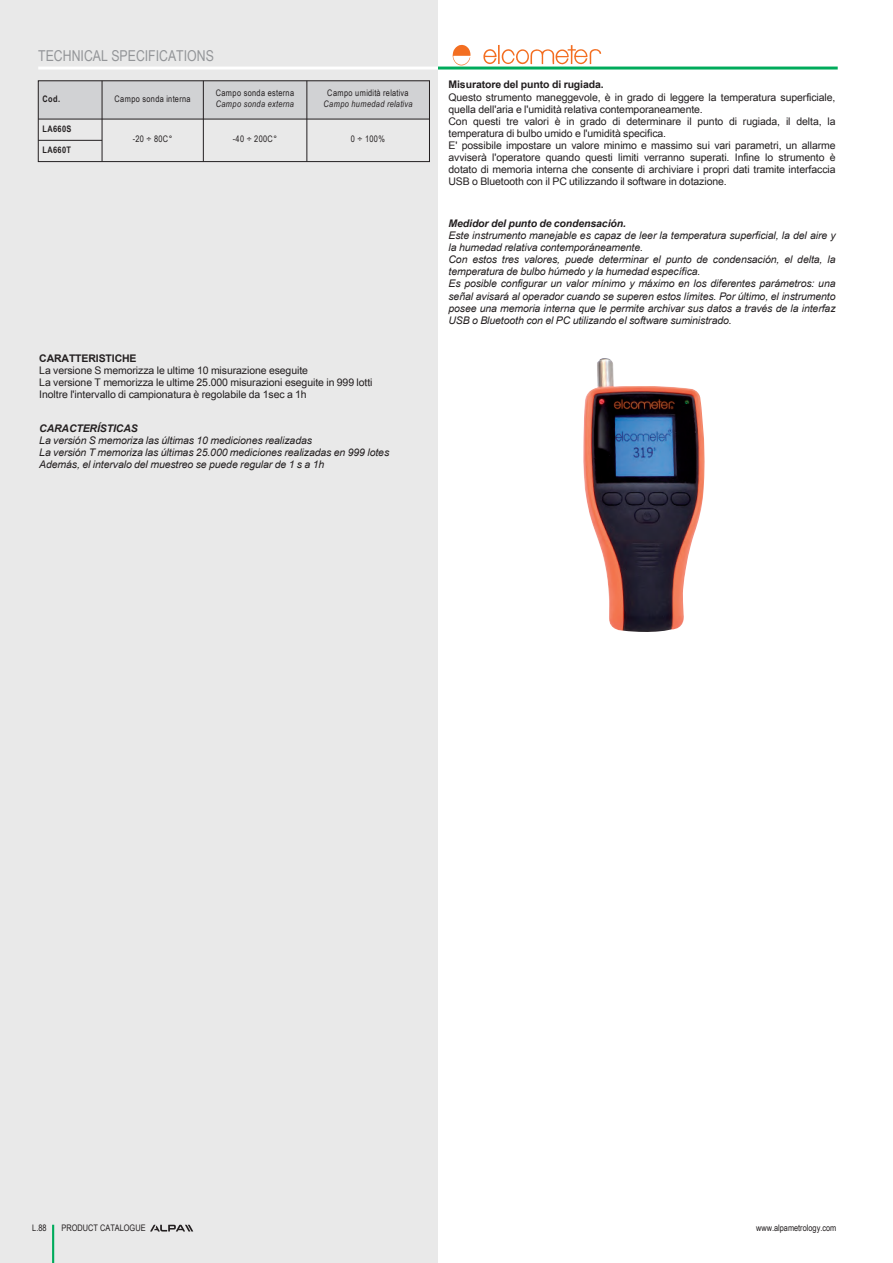
<style>
.page{position:relative;width:893px;height:1263px;background:#fff}
.page>*{position:absolute;margin:0;border:0;box-sizing:border-box;transform-origin:0 0}
.t1{font:15px "Arial Link Narrow";color:#939598}
.t2{font:10.5px/12.1px "Arial Link";letter-spacing:-.01em;color:#231f20}
.t3{font:italic 10.5px/12.1px "Arial Link";letter-spacing:-.01em;color:#231f20}
.t4{font:italic 700 10.5px "Arial Link";letter-spacing:-.01em;color:#231f20}
.t5{font:700 10.5px "Arial Link";letter-spacing:-.01em;color:#231f20}
.t6{font:9px "Arial Link Narrow";letter-spacing:.025em;color:#231f20}
.t7{font:9px "Arial Link Narrow";color:#231f20}
.t8{font:italic 9px "Arial Link Narrow";letter-spacing:.04em;color:#231f20}
.t9{font:700 9px "Arial Link Narrow";letter-spacing:.04em;color:#231f20}
</style>
<div class="page">
<div style="left:0;top:0;width:438px;height:1263px;background:#e9e9e9"></div>
<svg style="left:150px;top:1225px;width:43px;height:6px"></svg>
<hr style="left:52px;top:1225px;width:2px;height:38px;background:#00ab5b">
<hr style="left:438px;top:67px;width:400px;height:3px;background:#00ab5b">
<svg style="left:453px;top:45px;width:148px;height:20px"></svg>
<hr style="left:38px;top:67px;width:400px;height:3px;background:#fff">
<div style="left:38px;top:81px;width:64px;height:38px;background:#d1d2d4"></div>
<div style="left:102px;top:81px;width:101px;height:38px;background:#d1d2d4"></div>
<div style="left:203px;top:81px;width:104px;height:38px;background:#d1d2d4"></div>
<div style="left:307px;top:81px;width:122px;height:38px;background:#d1d2d4"></div>
<hr style="left:38px;top:119px;width:391px;height:1px;background:#231f20">
<hr style="left:38px;top:140px;width:64px;height:1px;background:#231f20">
<hr style="left:102px;top:81px;width:1px;height:81px;background:#231f20">
<hr style="left:203px;top:81px;width:1px;height:81px;background:#231f20">
<hr style="left:307px;top:81px;width:1px;height:81px;background:#231f20">
<div style="left:38px;top:81px;width:392px;height:81px;border:1px solid #231f20"></div>
<img style="left:583px;top:358px;width:122px;height:274px">
<h1 class="t1" style="left:38px;top:47px;width:177px">TECHNICAL SPECIFICATIONS</h1>
<p class="t9" style="left:43px;top:93px;width:19px">Cod.</p>
<p class="t6" style="left:114px;top:93px;width:78px">Campo sonda interna</p>
<p class="t6" style="left:216px;top:88px;width:80px">Campo sonda esterna</p>
<p class="t8" style="left:216px;top:99px;width:80px">Campo sonda externa</p>
<p class="t9" style="left:43px;top:123px;width:30px">LA660S</p>
<p class="t6" style="left:327px;top:88px;width:83px">Campo umidità relativa</p>
<p class="t8" style="left:323px;top:99px;width:90px">Campo humedad relativa</p>
<p class="t9" style="left:43px;top:144px;width:30px">LA660T</p>
<p class="t6" style="left:133px;top:134px;width:41px">-20 ÷ 80C°</p>
<p class="t6" style="left:233px;top:134px;width:46px">-40 ÷ 200C°</p>
<p class="t6" style="left:351px;top:134px;width:36px">0 ÷ 100%</p>
<p class="t5" style="left:39px;top:353px;width:99px">CARATTERISTICHE</p>
<p class="t2" style="left:39px;top:365px;width:335px">La versione S memorizza le ultime 10 misurazione eseguite<br>La versione T memorizza le ultime 25.000 misurazioni eseguite in 999 lotti<br>Inoltre l'intervallo di campionatura è regolabile da 1sec a 1h</p>
<p class="t4" style="left:39px;top:423px;width:100px">CARACTERÍSTICAS</p>
<p class="t3" style="left:39px;top:435px;width:351px">La versión S memoriza las últimas 10 mediciones realizadas<br>La versión T memoriza las últimas 25.000 mediciones realizadas en 999 lotes<br>Además, el intervalo del muestreo se puede regular de 1 s a 1h</p>
<p class="t5" style="left:449px;top:79px;width:157px">Misuratore del punto di rugiada.</p>
<p class="t2" style="left:448px;top:91px;width:389px">Questo strumento maneggevole, è in grado di leggere la temperatura superficiale, quella dell'aria e l'umidità relativa contemporaneamente.<br>Con questi tre valori è in grado di determinare il punto di rugiada, il delta, la temperatura di bulbo umido e l'umidità specifica.<br>E' possibile impostare un valore minimo e massimo sui vari parametri, un allarme avviserà l'operatore quando questi limiti verranno superati. Infine lo strumento è dotato di memoria interna che consente di archiviare i propri dati tramite interfaccia USB o Bluetooth con il PC utilizzando il software in dotazione.</p>
<p class="t4" style="left:449px;top:218px;width:179px">Medidor del punto de condensación.</p>
<p class="t3" style="left:448px;top:229px;width:389px">Este instrumento manejable es capaz de leer la temperatura superficial, la del aire y la humedad relativa contemporáneamente.<br>Con estos tres valores, puede determinar el punto de condensación, el delta, la temperatura de bulbo húmedo y la humedad específica.<br>Es posible configurar un valor mínimo y máximo en los diferentes parámetros: una señal avisará al operador cuando se superen estos límites. Por último, el instrumento posee una memoria interna que le permite archivar sus datos a través de la interfaz USB o Bluetooth con el PC utilizando el software suministrado.</p>
<p class="t6" style="left:32px;top:1222px;width:16px">L.88</p>
<p class="t7" style="left:62px;top:1223px;width:86px">PRODUCT CATALOGUE</p>
<p class="t7" style="left:756px;top:1223px;width:82px">www.alpametrology.com</p>
</div>
